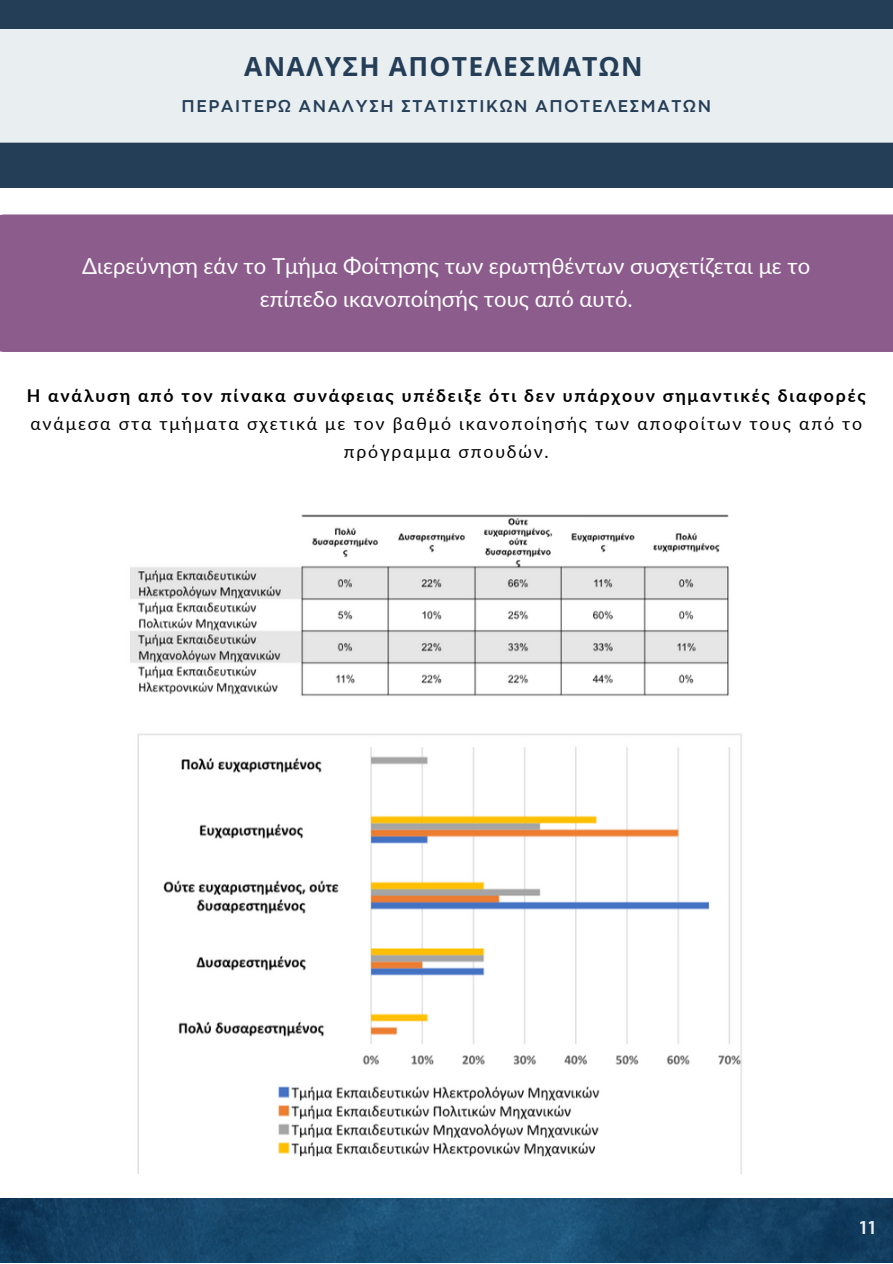
<style>
.page{position:relative;width:893px;height:1264px;background:#fff}
.page>*{position:absolute;margin:0;border:0;box-sizing:border-box;transform-origin:0 0}
.t1{font:700 26.4px "Noto Sans";letter-spacing:.05em;color:#253e57}
.t2{font:22.05px "Lato";color:#fff}
.t3{font:700 19.5px "Codec Pro";color:#e9eef1}
.t4{font:700 17.85px "Codec Pro";letter-spacing:.1em;color:#253e57}
.t5{font:17.7px/28px "Lato";letter-spacing:.1em;color:#000;text-align:center}
.t6{font:700 17.7px "Lato";letter-spacing:.1em;color:#000}
</style>
<div class="page">
<div style="left:0;top:0;width:892px;height:1262px;background:#253e57"></div>
<div style="left:0;top:188px;width:892px;height:1074px;background:#fff"></div>
<div style="left:0;top:214px;width:892px;height:138px;background:#8c5c8d"></div>
<div style="left:0;top:29px;width:892px;height:114px;background:#e9eef1"></div>
<img style="left:0;top:1198px;width:892px;height:64px">
<img style="left:130px;top:514px;width:612px;height:659px">
<p class="t1" style="left:244px;top:48px;width:400px">ΑΝΑΛΥΣΗ ΑΠΟΤΕΛΕΣΜΑΤΩΝ</p>
<p class="t4" style="left:182px;top:99px;width:531px">ΠΕΡΑΙΤΕΡΩ ΑΝΑΛΥΣΗ ΣΤΑΤΙΣΤΙΚΩΝ ΑΠΟΤΕΛΕΣΜΑΤΩΝ</p>
<p class="t2" style="left:82px;top:252px;width:729px">Διερεύνηση εάν το Τμήμα Φοίτησης των ερωτηθέντων συσχετίζεται με το</p>
<p class="t2" style="left:260px;top:285px;width:374px">επίπεδο ικανοποίησής τους από αυτό.</p>
<p class="t6" style="left:27px;top:384px;width:840px">Η ανάλυση από τον πίνακα συνάφειας υπέδειξε ότι δεν υπάρχουν σημαντικές διαφορές</p>
<p class="t5" style="left:30px;top:409px;width:833px">ανάμεσα στα τμήματα σχετικά με τον βαθμό ικανοποίησής των αποφοίτων τους από το πρόγραμμα σπουδών.</p>
<p class="t3" style="left:860px;top:1220px;width:17px">11</p>
</div>
